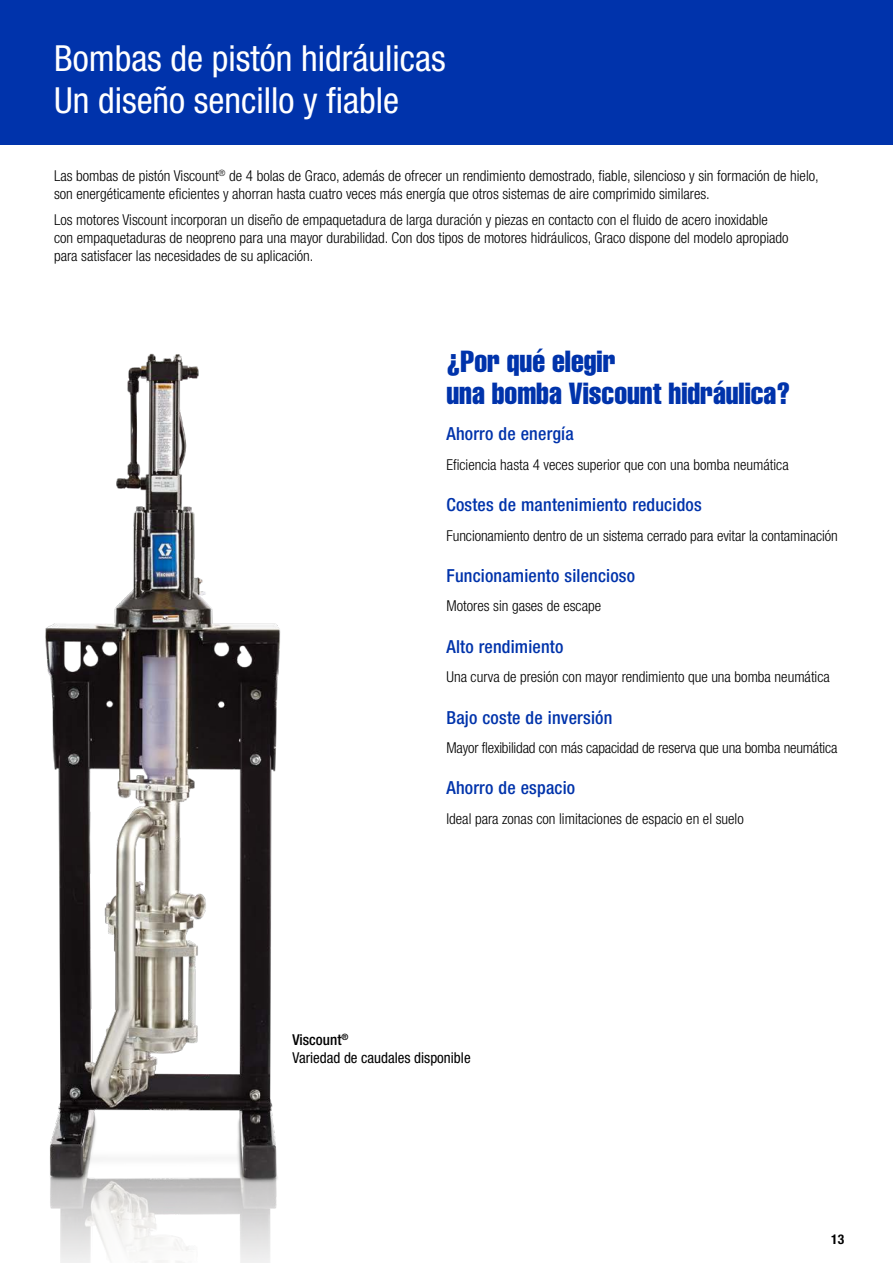
<style>
.page{position:relative;width:893px;height:1263px;background:#fff}
.page>*{position:absolute;margin:0;border:0;box-sizing:border-box;transform-origin:0 0}
.t1{font:condensed 36px/42px "Helvetica Neue LT Std";color:#fff}
.t2{font:30px/31.5px "Helvetica LT Std Comp";color:#0033ab}
.t3{font:500 condensed 18px "Helvetica Neue LT Std";letter-spacing:.01em;color:#0033ab}
.t4{font:300 condensed 15px/18px "Helvetica Neue LT Std";color:#000}
.t5{font:condensed 15px/18px "Helvetica Neue LT Std";color:#000}
.t6{font:700 condensed 13.5px "Helvetica Neue LT Std";color:#000}
.s1{font-weight:500}
</style>
<div class="page">
<div style="left:0;top:0;width:893px;height:145px;background:#0033ab"></div>
<img style="left:45px;top:353px;width:236px;height:910px">
<h1 class="t1" style="left:54px;top:37px;width:393px">Bombas de pistón hidráulicas<br>Un diseño sencillo y fiable</h1>
<p class="t4" style="left:54px;top:166px;width:766px">Las bombas de pistón Viscount<sup>®</sup> de 4 bolas de Graco, además de ofrecer un rendimiento demostrado, fiable, silencioso y sin formación de hielo, son energéticamente eficientes y ahorran hasta cuatro veces más energía que otros sistemas de aire comprimido similares.</p>
<p class="t4" style="left:54px;top:211px;width:736px">Los motores Viscount incorporan un diseño de empaquetadura de larga duración y piezas en contacto con el fluido de acero inoxidable con empaquetaduras de neopreno para una mayor durabilidad. Con dos tipos de motores hidráulicos, Graco dispone del modelo apropiado para satisfacer las necesidades de su aplicación.</p>
<h2 class="t2" style="left:446px;top:345px;width:345px">¿Por qué elegir<br>una bomba Viscount hidráulica?</h2>
<p class="t3" style="left:446px;top:423px;width:129px">Ahorro de energía</p>
<p class="t4" style="left:446px;top:455px;width:344px">Eficiencia hasta 4 veces superior que con una bomba neumática</p>
<p class="t3" style="left:446px;top:494px;width:257px">Costes de mantenimiento reducidos</p>
<p class="t4" style="left:446px;top:526px;width:393px">Funcionamiento dentro de un sistema cerrado para evitar la contaminación</p>
<p class="t3" style="left:446px;top:565px;width:190px">Funcionamiento silencioso</p>
<p class="t4" style="left:446px;top:597px;width:156px">Motores sin gases de escape</p>
<p class="t3" style="left:446px;top:635px;width:118px">Alto rendimiento</p>
<p class="t4" style="left:446px;top:668px;width:385px">Una curva de presión con mayor rendimiento que una bomba neumática</p>
<p class="t3" style="left:446px;top:706px;width:167px">Bajo coste de inversión</p>
<p class="t4" style="left:446px;top:739px;width:392px">Mayor flexibilidad con más capacidad de reserva que una bomba neumática</p>
<p class="t3" style="left:446px;top:777px;width:130px">Ahorro de espacio</p>
<p class="t4" style="left:446px;top:810px;width:299px">Ideal para zonas con limitaciones de espacio en el suelo</p>
<p class="t5" style="left:292px;top:1030px;width:180px"><span class="s1">Viscount</span><sup>®<br></sup>Variedad de caudales disponible</p>
<p class="t6" style="left:831px;top:1231px;width:14px">13</p>
</div>
